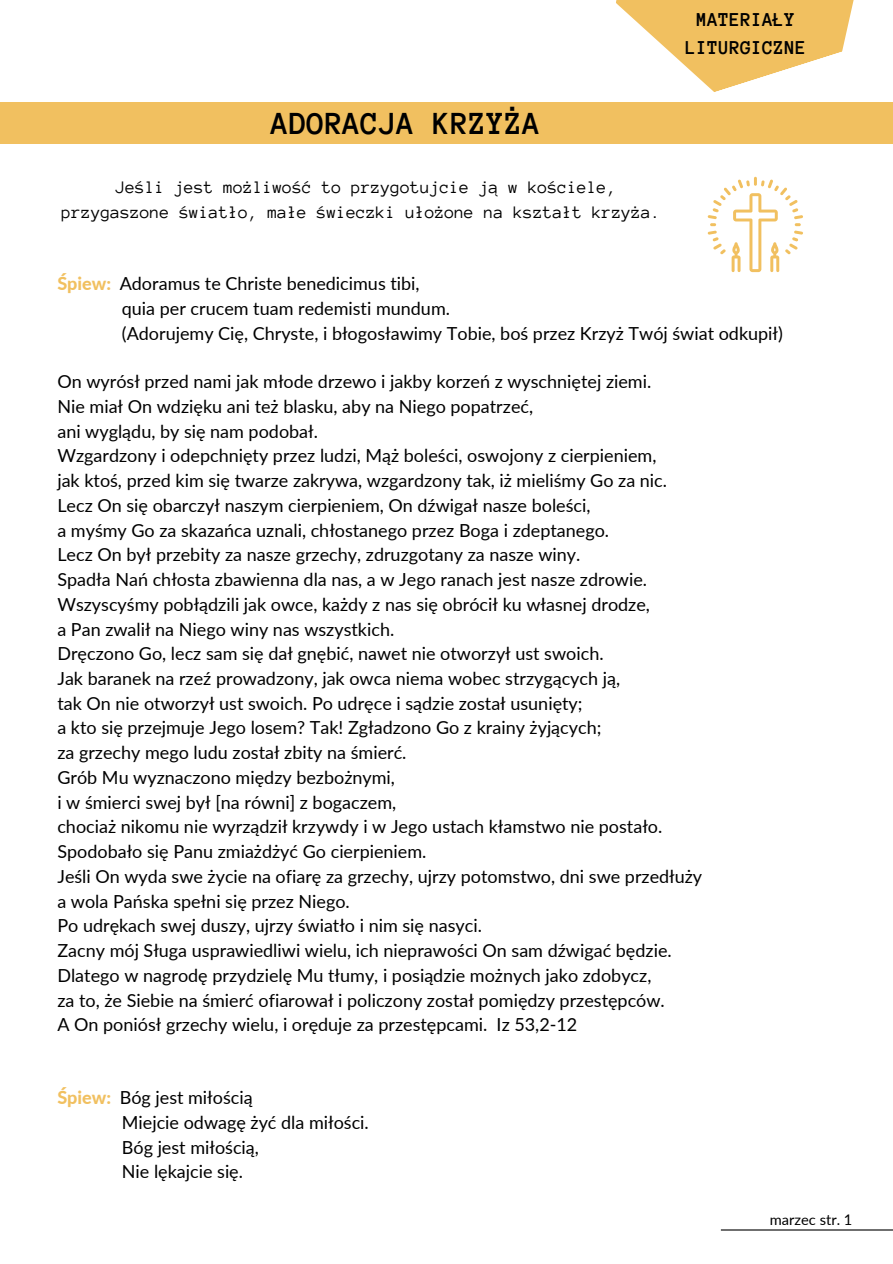
<style>
.page{position:relative;width:893px;height:1264px;background:#fff}
.page>*{position:absolute;margin:0;border:0;box-sizing:border-box;transform-origin:0 0}
.t1{font:700 32.85px "Anonymous Pro";color:#000}
.t2{font:700 20.1px/28px "Anonymous Pro";color:#000;text-align:center}
.t3{font:18px/24.8px "Lato";color:#000}
.t4{font:18px/24.8px "Anonymous Pro";color:#000;text-align:center}
.t5{font:14.7px "Lato";color:#000}
.s1{font-weight:800;color:#f1c060}
</style>
<div class="page">
<div style="left:0;top:102px;width:892px;height:42px;background:#f1c060"></div>
<hr style="left:720px;top:1229px;width:172px;height:1px;background:#000">
<svg style="left:616px;top:0;width:238px;height:92px"></svg>
<svg style="left:707px;top:177px;width:96px;height:95px"></svg>
<h1 class="t1" style="left:271px;top:107px;width:271px">ADORACJA KRZYŻA</h1>
<p class="t4" style="left:61px;top:175px;width:600px">Jeśli jest możliwość to przygotujcie ją w kościele, przygaszone światło, małe świeczki ułożone na kształt krzyża.</p>
<p class="t2" style="left:685px;top:5px;width:122px">MATERIAŁY<br>LITURGICZNE</p>
<p class="t3" style="left:122px;top:271px;width:662px;text-indent:-64px"><span class="s1">Śpiew:</span> Adoramus te Christe benedicimus tibi,<br>quia per crucem tuam redemisti mundum.<br>(Adorujemy Cię, Chryste, i błogosławimy Tobie, boś przez Krzyż Twój świat odkupił)</p>
<p class="t3" style="left:57px;top:369px;width:646px">On wyrósł przed nami jak młode drzewo i jakby korzeń z wyschniętej ziemi.<br>Nie miał On wdzięku ani też blasku, aby na Niego popatrzeć,<br>ani wyglądu, by się nam podobał.<br>Wzgardzony i odepchnięty przez ludzi, Mąż boleści, oswojony z cierpieniem,<br>jak ktoś, przed kim się twarze zakrywa, wzgardzony tak, iż mieliśmy Go za nic.<br>Lecz On się obarczył naszym cierpieniem, On dźwigał nasze boleści,<br>a myśmy Go za skazańca uznali, chłostanego przez Boga i zdeptanego.<br>Lecz On był przebity za nasze grzechy, zdruzgotany za nasze winy.<br>Spadła Nań chłosta zbawienna dla nas, a w Jego ranach jest nasze zdrowie.<br>Wszyscyśmy pobłądzili jak owce, każdy z nas się obrócił ku własnej drodze,<br>a Pan zwalił na Niego winy nas wszystkich.<br>Dręczono Go, lecz sam się dał gnębić, nawet nie otworzył ust swoich.<br>Jak baranek na rzeź prowadzony, jak owca niema wobec strzygących ją,<br>tak On nie otworzył ust swoich. Po udręce i sądzie został usunięty;<br>a kto się przejmuje Jego losem? Tak! Zgładzono Go z krainy żyjących;<br>za grzechy mego ludu został zbity na śmierć.<br>Grób Mu wyznaczono między bezbożnymi,<br>i w śmierci swej był [na równi] z bogaczem,<br>chociaż nikomu nie wyrządził krzywdy i w Jego ustach kłamstwo nie postało.<br>Spodobało się Panu zmiażdżyć Go cierpieniem.<br>Jeśli On wyda swe życie na ofiarę za grzechy, ujrzy potomstwo, dni swe przedłuży a wola Pańska spełni się przez Niego.<br>Po udrękach swej duszy, ujrzy światło i nim się nasyci.<br>Zacny mój Sługa usprawiedliwi wielu, ich nieprawości On sam dźwigać będzie.<br>Dlatego w nagrodę przydzielę Mu tłumy, i posiądzie możnych jako zdobycz,<br>za to, że Siebie na śmierć ofiarował i policzony został pomiędzy przestępców.<br>A On poniósł grzechy wielu, i oręduje za przestępcami. Iz 53,2-12</p>
<p class="t3" style="left:122px;top:1084px;width:248px;text-indent:-64px"><span class="s1">Śpiew:</span> Bóg jest miłością<br>Miejcie odwagę żyć dla miłości.<br>Bóg jest miłością,<br>Nie lękajcie się.</p>
<p class="t5" style="left:769px;top:1210px;width:84px">marzec str. 1</p>
</div>
